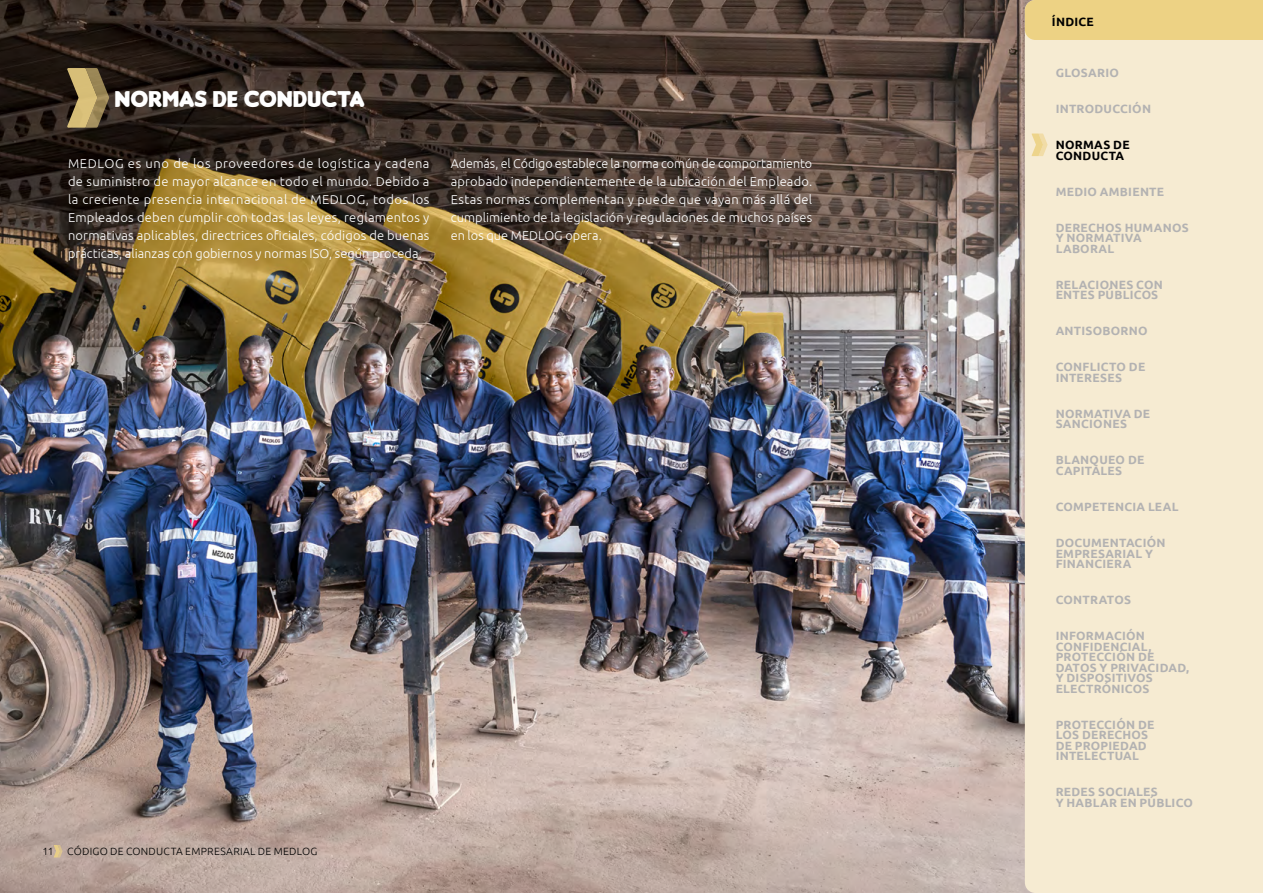
<style>
.page{position:relative;width:1263px;height:893px;background:#fff}
.page>*{position:absolute;margin:0;border:0;box-sizing:border-box;transform-origin:0 0}
.titolo{font:24px "Insaniburgerwith Cheese";letter-spacing:.01em;color:#fff}
.testo{font:300 12.75px/18px "Ubuntu";letter-spacing:.005em;color:#fff;text-align:justify}
.MENU_LATERALE{font:700 12px/10.5px "Ubuntu";letter-spacing:.02em;color:#b3b2b2}
.MENU_LATERALE-2{font:700 12px/10.5px "Ubuntu";letter-spacing:.02em;color:#000}
.t1{font:300 10.5px "Ubuntu";letter-spacing:.025em;color:#000}
</style>
<div class="page">
<img style="left:0;top:0;width:1025px;height:893px">
<svg style="left:67px;top:68px;width:42px;height:60px;background:#948052"></svg>
<div style="left:1025px;top:40px;width:238px;height:853px;background:#f6ebd2"></div>
<div style="left:1025px;top:0;width:238px;height:40px;background:#edd284"></div>
<svg style="left:54px;top:845px;width:9px;height:12px"></svg>
<svg style="left:1031px;top:134px;width:16px;height:22px"></svg>
<p class="titolo" style="left:115px;top:85px;width:251px">NORMAS DE CONDUCTA</p>
<p class="testo" style="left:68px;top:154px;width:363px">MEDLOG es uno de los proveedores de logística y cadena de suministro de mayor alcance en todo el mundo. Debido a la creciente presencia internacional de MEDLOG, todos los Empleados deben cumplir con todas las leyes, reglamentos y normativas aplicables, directrices oficiales, códigos de buenas prácticas, alianzas con gobiernos y normas ISO, según proceda.</p>
<p class="testo" style="left:451px;top:154px;width:363px">Además, el Código establece la norma común de comportamiento aprobado independientemente de la ubicación del Empleado.<br>Estas normas complementan y puede que vayan más allá del cumplimiento de la legislación y regulaciones de muchos países en los que MEDLOG opera.</p>
<p class="t1" style="left:43px;top:844px;width:13px">11</p>
<p class="t1" style="left:67px;top:844px;width:252px">CÓDIGO DE CONDUCTA EMPRESARIAL DE MEDLOG</p>
<p class="MENU_LATERALE-2" style="left:1052px;top:16px;width:43px">ÍNDICE</p>
<p class="MENU_LATERALE" style="left:1056px;top:68px;width:65px">GLOSARIO</p>
<p class="MENU_LATERALE" style="left:1056px;top:104px;width:97px">INTRODUCCIÓN</p>
<p class="MENU_LATERALE-2" style="left:1056px;top:140px;width:75px">NORMAS DE<br>CONDUCTA</p>
<p class="MENU_LATERALE" style="left:1056px;top:186px;width:110px">MEDIO AMBIENTE</p>
<p class="MENU_LATERALE" style="left:1056px;top:222px;width:134px">DERECHOS HUMANOS<br>Y NORMATIVA<br>LABORAL</p>
<p class="MENU_LATERALE" style="left:1056px;top:279px;width:109px">RELACIONES CON<br>ENTES PÚBLICOS</p>
<p class="MENU_LATERALE" style="left:1056px;top:326px;width:93px">ANTISOBORNO</p>
<p class="MENU_LATERALE" style="left:1056px;top:362px;width:91px">CONFLICTO DE<br>INTERESES</p>
<p class="MENU_LATERALE" style="left:1056px;top:408px;width:96px">NORMATIVA DE<br>SANCIONES</p>
<p class="MENU_LATERALE" style="left:1056px;top:455px;width:90px">BLANQUEO DE<br>CAPITALES</p>
<p class="MENU_LATERALE" style="left:1056px;top:501px;width:124px">COMPETENCIA LEAL</p>
<p class="MENU_LATERALE" style="left:1056px;top:537px;width:111px">DOCUMENTACIÓN<br>EMPRESARIAL Y<br>FINANCIERA</p>
<p class="MENU_LATERALE" style="left:1056px;top:594px;width:77px">CONTRATOS</p>
<p class="MENU_LATERALE" style="left:1056px;top:630px;width:135px">INFORMACIÓN<br>CONFIDENCIAL,<br>PROTECCIÓN DE<br>DATOS Y PRIVACIDAD,<br>Y DISPOSITIVOS<br>ELECTRÓNICOS</p>
<p class="MENU_LATERALE" style="left:1056px;top:719px;width:100px">PROTECCIÓN DE<br>LOS DERECHOS<br>DE PROPIEDAD<br>INTELECTUAL</p>
<p class="MENU_LATERALE" style="left:1056px;top:786px;width:139px">REDES SOCIALES<br>Y HABLAR EN PÚBLICO</p>
</div>
